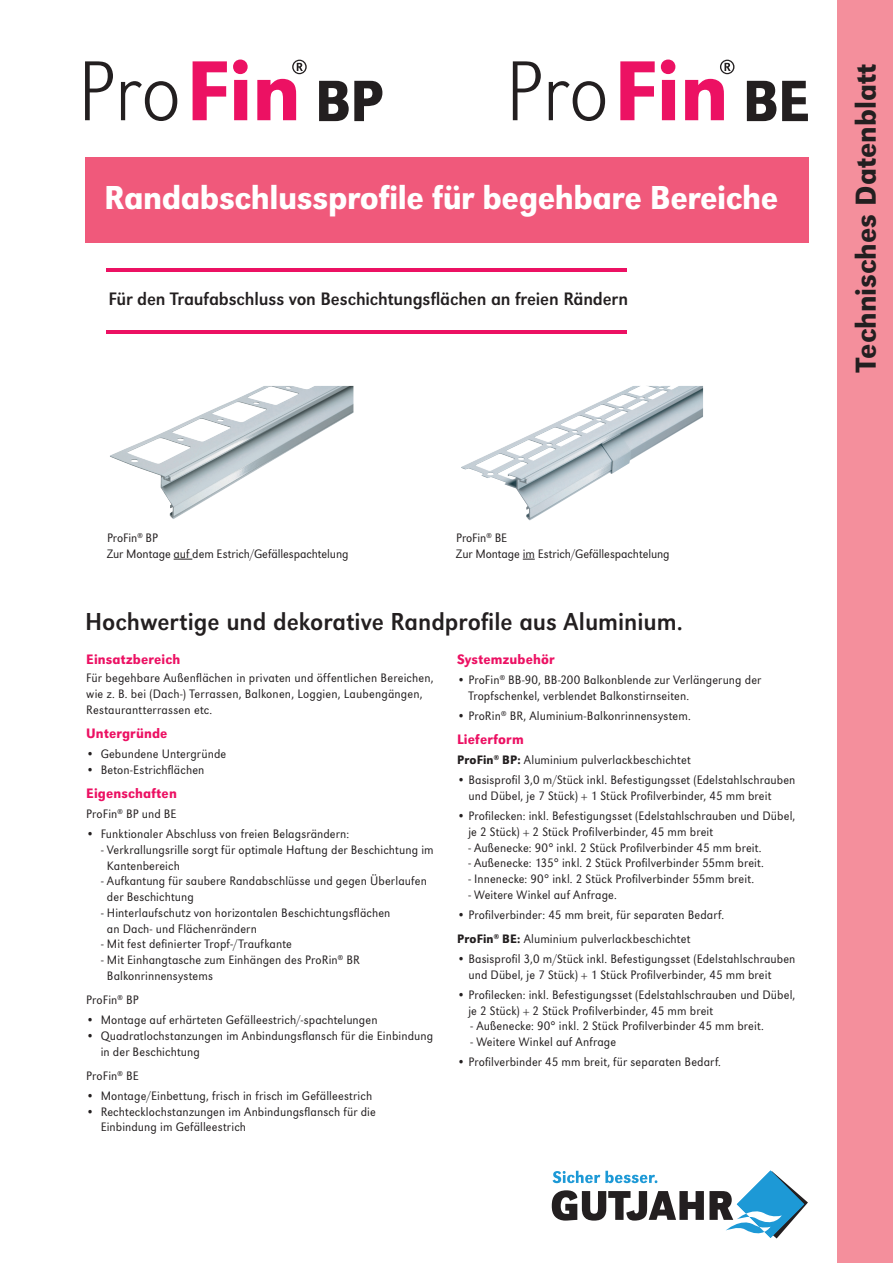
<style>
.page{position:relative;width:893px;height:1263px;background:#fff}
.page>*{position:absolute;margin:0;border:0;box-sizing:border-box;transform-origin:0 0}
.t1{font:500 60.45px "URW Grotesk Nar";color:#231f20}
.t2{font:500 34.5px "URW Grotesk Nar";letter-spacing:-.015em;color:#fff}
.t3{font:500 30px "URW Grotesk Nar";color:#231f20}
.t4{font:25.5px "URW Grotesk Nar";color:#231f20}
.t5{font:18.75px "URW Grotesk Nar";letter-spacing:-.01em;color:#231f20}
.t6{font:500 14.25px "URW Grotesk Nar";letter-spacing:.01em;color:#ec1163}
.t7{font:300 12.75px/15.8px "URW Grotesk Nar";letter-spacing:.01em;color:#231f20}
.s1{font-weight:500}
</style>
<div class="page">
<div style="left:85px;top:157px;width:724px;height:85px;background:#f0597b"></div>
<svg style="left:552px;top:1170px;width:256px;height:69px"></svg>
<hr style="left:106px;top:268px;width:520px;height:4px;background:#ec1163">
<hr style="left:106px;top:330px;width:520px;height:3px;background:#ec1163">
<div style="left:838px;top:0;width:55px;height:1263px;background:#f48f9c"></div>
<svg style="left:85px;top:61px;width:28px;height:59px"></svg>
<svg style="left:121px;top:81px;width:56px;height:40px"></svg>
<svg style="left:193px;top:61px;width:34px;height:59px"></svg>
<svg style="left:233px;top:60px;width:15px;height:60px"></svg>
<svg style="left:257px;top:60px;width:50px;height:60px"></svg>
<svg style="left:513px;top:61px;width:28px;height:59px"></svg>
<svg style="left:549px;top:81px;width:56px;height:40px"></svg>
<svg style="left:620px;top:61px;width:35px;height:59px"></svg>
<svg style="left:661px;top:60px;width:14px;height:60px"></svg>
<svg style="left:685px;top:60px;width:49px;height:60px"></svg>
<svg style="left:523px;top:559px;width:12px;height:1px"></svg>
<img style="left:110px;top:386px;width:243px;height:133px">
<img style="left:461px;top:386px;width:242px;height:134px">
<svg style="left:174px;top:559px;width:18px;height:1px"></svg>
<p class="t1" style="left:315px;top:65px;width:70px">BP</p>
<p class="t1" style="left:742px;top:65px;width:69px">BE</p>
<p class="t2" style="left:104px;top:177px;width:676px">Randabschlussprofile für begehbare Bereiche</p>
<p class="t5" style="left:108px;top:288px;width:521px">Für den Traufabschluss von Beschichtungsflächen an freien Rändern</p>
<p class="t3" style="left:848px;top:372px;width:310px;rotate:-90deg">Technisches Datenblatt</p>
<p class="t7" style="left:107px;top:530px;width:243px">ProFin<sup>®</sup> BP<br>Zur Montage auf dem Estrich/Gefällespachtelung</p>
<p class="t7" style="left:456px;top:530px;width:215px">ProFin<sup>®</sup> BE<br>Zur Montage im Estrich/Gefällespachtelung</p>
<p class="t4" style="left:85px;top:607px;width:599px">Hochwertige und dekorative Randprofile aus Aluminium.</p>
<p class="t6" style="left:86px;top:651px;width:96px">Einsatzbereich</p>
<p class="t7" style="left:86px;top:670px;width:349px">Für begehbare Außenflächen in privaten und öffentlichen Bereichen, wie z. B. bei (Dach-) Terrassen, Balkonen, Loggien, Laubengängen,<br>Restaurantterrassen etc.</p>
<p class="t6" style="left:86px;top:725px;width:83px">Untergründe</p>
<p class="t7" style="left:86px;top:746px;width:142px">• Gebundene Untergründe</p>
<p class="t7" style="left:86px;top:762px;width:120px">• Beton-Estrichflächen</p>
<p class="t6" style="left:86px;top:785px;width:92px">Eigenschaften</p>
<p class="t7" style="left:86px;top:806px;width:92px">ProFin<sup>®</sup> BP und BE</p>
<p class="t7" style="left:86px;top:826px;width:264px">• Funktionaler Abschluss von freien Belagsrändern:</p>
<p class="t7" style="left:107px;top:842px;width:328px;text-indent:-6px">- Verkrallungsrille sorgt für optimale Haftung der Beschichtung im<br>Kantenbereich</p>
<p class="t7" style="left:107px;top:873px;width:321px;text-indent:-6px">- Aufkantung für saubere Randabschlüsse und gegen Überlaufen der Beschichtung</p>
<p class="t7" style="left:107px;top:905px;width:285px;text-indent:-6px">- Hinterlaufschutz von horizontalen Beschichtungsflächen an Dach- und Flächenrändern</p>
<p class="t7" style="left:101px;top:936px;width:192px">- Mit fest definierter Tropf-/Traufkante</p>
<p class="t7" style="left:107px;top:952px;width:254px;text-indent:-6px">- Mit Einhangtasche zum Einhängen des ProRin<sup>®</sup> BR<br>Balkonrinnensystems</p>
<p class="t7" style="left:86px;top:992px;width:54px">ProFin<sup>®</sup> BP</p>
<p class="t7" style="left:86px;top:1012px;width:293px">• Montage auf erhärteten Gefälleestrich/-spachtelungen</p>
<p class="t7" style="left:101px;top:1028px;width:334px;text-indent:-14px">• Quadratlochstanzungen im Anbindungsflansch für die Einbindung in der Beschichtung</p>
<p class="t7" style="left:86px;top:1068px;width:54px">ProFin<sup>®</sup> BE</p>
<p class="t7" style="left:86px;top:1088px;width:288px">• Montage/Einbettung, frisch in frisch im Gefälleestrich</p>
<p class="t7" style="left:101px;top:1103px;width:277px;text-indent:-14px">• Rechtecklochstanzungen im Anbindungsflansch für die<br>Einbindung im Gefälleestrich</p>
<p class="t6" style="left:457px;top:651px;width:99px">Systemzubehör</p>
<p class="t7" style="left:468px;top:672px;width:295px;text-indent:-11px">• ProFin<sup>®</sup> BB-90, BB-200 Balkonblende zur Verlängerung der<br>Tropfschenkel, verblendet Balkonstirnseiten.</p>
<p class="t7" style="left:457px;top:708px;width:235px">• ProRin<sup>®</sup> BR, Aluminium-Balkonrinnensystem.</p>
<p class="t6" style="left:457px;top:731px;width:68px">Lieferform</p>
<p class="t7" style="left:457px;top:752px;width:235px"><span class="s1">ProFin</span><sup>®</sup> <span class="s1">BP:</span> Aluminium pulverlackbeschichtet</p>
<p class="t7" style="left:468px;top:772px;width:329px;text-indent:-11px">• Basisprofil 3,0 m/Stück inkl. Befestigungsset (Edelstahlschrauben und Dübel, je 7 Stück) + 1 Stück Profilverbinder, 45 mm breit</p>
<p class="t7" style="left:468px;top:808px;width:328px;text-indent:-11px">• Profilecken: inkl. Befestigungsset (Edelstahlschrauben und Dübel, je 2 Stück) + 2 Stück Profilverbinder, 45 mm breit</p>
<p class="t7" style="left:468px;top:839px;width:295px">- Außenecke: 90° inkl. 2 Stück Profilverbinder 45 mm breit.</p>
<p class="t7" style="left:468px;top:855px;width:297px">- Außenecke: 135° inkl. 2 Stück Profilverbinder 55mm breit.</p>
<p class="t7" style="left:468px;top:871px;width:287px">- Innenecke: 90° inkl. 2 Stück Profilverbinder 55mm breit.</p>
<p class="t7" style="left:468px;top:887px;width:150px">- Weitere Winkel auf Anfrage.</p>
<p class="t7" style="left:457px;top:902px;width:269px;line-height:24.3px">• Profilverbinder: 45 mm breit, für separaten Bedarf.<br><span class="s1">ProFin</span><sup>®</sup> <span class="s1">BE:</span> Aluminium pulverlackbeschichtet</p>
<p class="t7" style="left:468px;top:951px;width:329px;text-indent:-11px">• Basisprofil 3,0 m/Stück inkl. Befestigungsset (Edelstahlschrauben und Dübel, je 7 Stück) + 1 Stück Profilverbinder, 45 mm breit</p>
<p class="t7" style="left:468px;top:987px;width:328px;text-indent:-11px">• Profilecken: inkl. Befestigungsset (Edelstahlschrauben und Dübel, je 2 Stück) + 2 Stück Profilverbinder, 45 mm breit</p>
<p class="t7" style="left:471px;top:1018px;width:295px">- Außenecke: 90° inkl. 2 Stück Profilverbinder 45 mm breit.</p>
<p class="t7" style="left:471px;top:1034px;width:147px">- Weitere Winkel auf Anfrage</p>
<p class="t7" style="left:457px;top:1054px;width:265px">• Profilverbinder 45 mm breit, für separaten Bedarf.</p>
</div>
